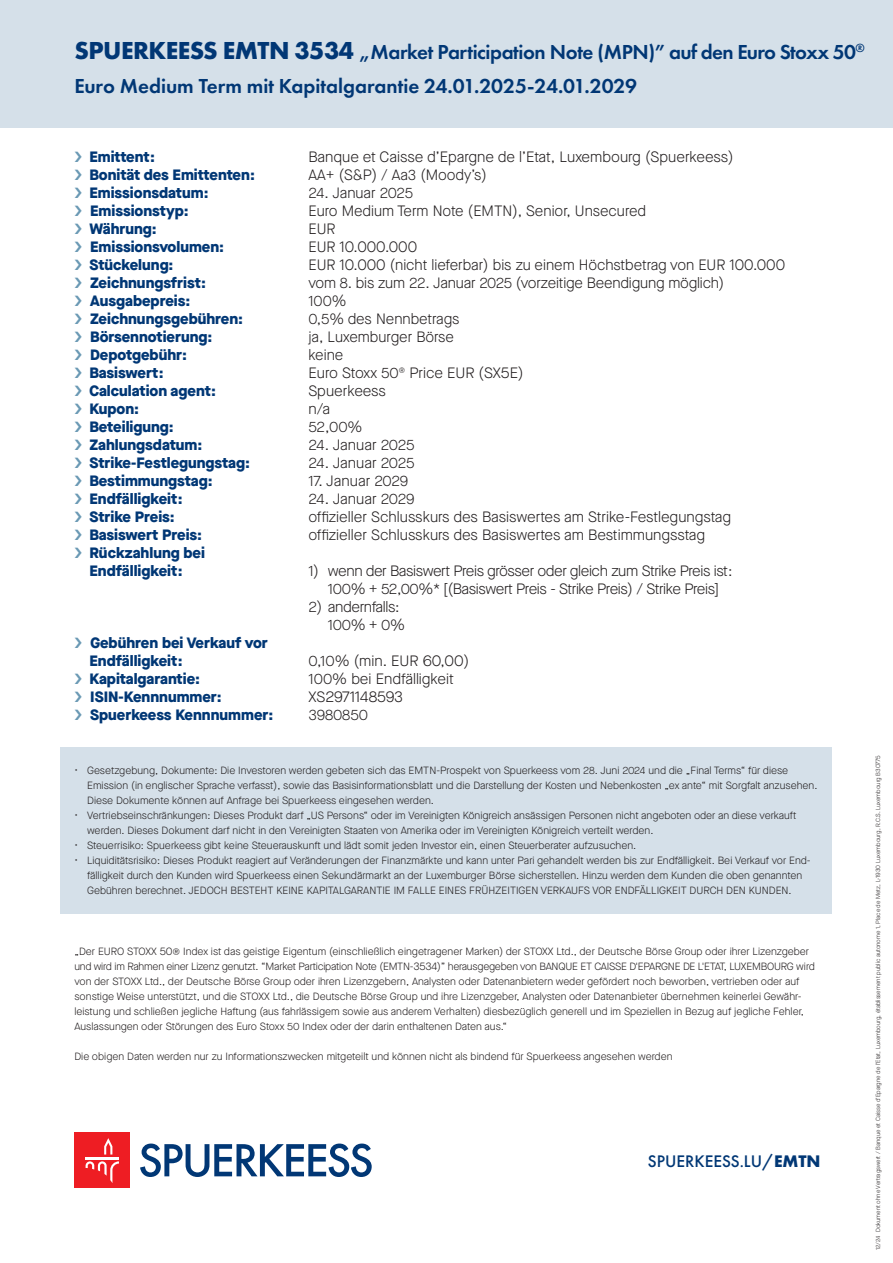
<style>
.page{position:relative;width:893px;height:1263px;background:#fff}
.page>*{position:absolute;margin:0;border:0;box-sizing:border-box;transform-origin:0 0}
.t1{font:600 21px/34.5px "Futura PT";letter-spacing:-.02em;color:#013775}
.t2{font:500 17.4px "Futura PT";color:#013775}
.t3{font:300 15px "Maison Neue";color:#231f20}
.t4{font:800 15px "Maison Neue";color:#013775}
.t5{font:300 15px "Maison Neue";letter-spacing:-.025em;color:#231f20}
.t6{font:300 10.5px/15px "Maison Neue";color:#231f20}
.t7{font:300 6px "Maison Neue";color:#231f20}
.s1{font-weight:700;font-size:25.5px}
.s2{font-weight:700}
</style>
<div class="page">
<div style="left:61px;top:747px;width:771px;height:167px;background:#d5e0e9"></div>
<svg style="left:140px;top:1143px;width:232px;height:34px"></svg>
<div style="left:74px;top:1132px;width:56px;height:56px;background:#ee1d23"></div>
<svg style="left:104px;top:1138px;width:8px;height:16px"></svg>
<hr style="left:86px;top:1157px;width:33px;height:2px;background:#fff">
<svg style="left:86px;top:1161px;width:33px;height:22px"></svg>
<div style="left:0;top:0;width:893px;height:128px;background:#d5e0e9"></div>
<p class="t1" style="left:74px;top:34px;width:792px"><span class="s1">SPUERKEESS EMTN 3534</span> „Market Participation Note (MPN)” auf den Euro Stoxx 50<sup>®<br></sup>Euro Medium Term mit Kapitalgarantie 24.01.2025-24.01.2029</p>
<p class="t4" style="left:89px;top:145px;width:67px">Emittent:</p>
<p class="t3" style="left:308px;top:147px;width:427px">Banque et Caisse d’Epargne de l’Etat, Luxembourg (Spuerkeess)</p>
<p class="t4" style="left:89px;top:163px;width:167px">Bonität des Emittenten:</p>
<p class="t3" style="left:308px;top:165px;width:180px">AA+ (S&amp;P) / Aa3 (Moody’s)</p>
<p class="t4" style="left:89px;top:181px;width:121px">Emissionsdatum:</p>
<p class="t3" style="left:308px;top:183px;width:106px">24. Januar 2025</p>
<p class="t4" style="left:90px;top:199px;width:100px">Emissionstyp:</p>
<p class="t3" style="left:308px;top:201px;width:339px">Euro Medium Term Note (EMTN), Senior, Unsecured</p>
<p class="t4" style="left:89px;top:217px;width:69px">Währung:</p>
<p class="t3" style="left:308px;top:219px;width:28px">EUR</p>
<p class="t4" style="left:90px;top:235px;width:136px">Emissionsvolumen:</p>
<p class="t3" style="left:308px;top:237px;width:110px">EUR 10.000.000</p>
<p class="t4" style="left:89px;top:253px;width:86px">Stückelung:</p>
<p class="t3" style="left:308px;top:255px;width:478px">EUR 10.000 (nicht lieferbar) bis zu einem Höchstbetrag von EUR 100.000</p>
<p class="t4" style="left:90px;top:271px;width:118px">Zeichnungsfrist:</p>
<p class="t3" style="left:308px;top:273px;width:417px">vom 8. bis zum 22. Januar 2025 (vorzeitige Beendigung möglich)</p>
<p class="t4" style="left:90px;top:289px;width:102px">Ausgabepreis:</p>
<p class="t3" style="left:308px;top:291px;width:40px">100%</p>
<p class="t4" style="left:90px;top:307px;width:155px">Zeichnungsgebühren:</p>
<p class="t3" style="left:308px;top:309px;width:153px">0,5% des Nennbetrags</p>
<p class="t4" style="left:90px;top:325px;width:124px">Börsennotierung:</p>
<p class="t3" style="left:308px;top:327px;width:147px">ja, Luxemburger Börse</p>
<p class="t4" style="left:90px;top:343px;width:98px">Depotgebühr:</p>
<p class="t3" style="left:308px;top:345px;width:36px">keine</p>
<p class="t4" style="left:89px;top:361px;width:76px">Basiswert:</p>
<p class="t3" style="left:308px;top:363px;width:217px">Euro Stoxx 50<sup>®</sup> Price EUR (SX5E)</p>
<p class="t4" style="left:89px;top:379px;width:128px">Calculation agent:</p>
<p class="t3" style="left:308px;top:381px;width:79px">Spuerkeess</p>
<p class="t4" style="left:89px;top:397px;width:51px">Kupon:</p>
<p class="t3" style="left:308px;top:399px;width:23px">n/a</p>
<p class="t4" style="left:89px;top:415px;width:86px">Beteiligung:</p>
<p class="t3" style="left:308px;top:417px;width:56px">52,00%</p>
<p class="t4" style="left:89px;top:433px;width:114px">Zahlungsdatum:</p>
<p class="t3" style="left:308px;top:435px;width:108px">24. Januar 2025</p>
<p class="t4" style="left:89px;top:451px;width:162px">Strike-Festlegungstag:</p>
<p class="t3" style="left:308px;top:453px;width:108px">24. Januar 2025</p>
<p class="t4" style="left:89px;top:469px;width:125px">Bestimmungstag:</p>
<p class="t3" style="left:308px;top:471px;width:101px">17. Januar 2029</p>
<p class="t4" style="left:89px;top:487px;width:95px">Endfälligkeit:</p>
<p class="t3" style="left:308px;top:489px;width:108px">24. Januar 2029</p>
<p class="t4" style="left:89px;top:505px;width:87px">Strike Preis:</p>
<p class="t3" style="left:308px;top:507px;width:424px">offizieller Schlusskurs des Basiswertes am Strike-Festlegungstag</p>
<p class="t4" style="left:89px;top:523px;width:114px">Basiswert Preis:</p>
<p class="t3" style="left:308px;top:525px;width:398px">offizieller Schlusskurs des Basiswertes am Bestimmungsstag</p>
<p class="t4" style="left:89px;top:541px;width:117px">Rückzahlung bei</p>
<p class="t4" style="left:89px;top:559px;width:95px">Endfälligkeit:</p>
<p class="t5" style="left:308px;top:561px;width:425px">1) wenn der Basiswert Preis grösser oder gleich zum Strike Preis ist:</p>
<p class="t5" style="left:328px;top:579px;width:392px">100% + 52,00%* [(Basiswert Preis - Strike Preis) / Strike Preis]</p>
<p class="t5" style="left:308px;top:597px;width:93px">2) andernfalls:</p>
<p class="t3" style="left:328px;top:615px;width:79px">100% + 0%</p>
<p class="t4" style="left:90px;top:631px;width:179px">Gebühren bei Verkauf vor</p>
<p class="t4" style="left:89px;top:649px;width:95px">Endfälligkeit:</p>
<p class="t3" style="left:308px;top:651px;width:162px">0,10% (min. EUR 60,00)</p>
<p class="t4" style="left:89px;top:667px;width:112px">Kapitalgarantie:</p>
<p class="t3" style="left:308px;top:669px;width:147px">100% bei Endfälligkeit</p>
<p class="t4" style="left:90px;top:685px;width:133px">ISIN-Kennnummer:</p>
<p class="t3" style="left:308px;top:687px;width:96px">XS2971148593</p>
<p class="t4" style="left:90px;top:703px;width:185px">Spuerkeess Kennnummer:</p>
<p class="t3" style="left:308px;top:705px;width:61px">3980850</p>
<p class="t6" style="left:87px;top:763px;width:732px;text-indent:-13px">• Gesetzgebung, Dokumente: Die Investoren werden gebeten sich das EMTN-Prospekt von Spuerkeess vom 28. Juni 2024 und die „Final Terms“ für diese<br>Emission (in englischer Sprache verfasst), sowie das Basisinformationsblatt und die Darstellung der Kosten und Nebenkosten „ex ante“ mit Sorgfalt anzusehen.<br>Diese Dokumente können auf Anfrage bei Spuerkeess eingesehen werden.</p>
<p class="t6" style="left:87px;top:808px;width:711px;text-indent:-13px">• Vertriebseinschränkungen: Dieses Produkt darf „US Persons“ oder im Vereinigten Königreich ansässigen Personen nicht angeboten oder an diese verkauft werden. Dieses Dokument darf nicht in den Vereinigten Staaten von Amerika oder im Vereinigten Königreich verteilt werden.</p>
<p class="t6" style="left:74px;top:838px;width:563px">• Steuerrisiko: Spuerkeess gibt keine Steuerauskunft und lädt somit jeden Investor ein, einen Steuerberater aufzusuchen.</p>
<p class="t6" style="left:74px;top:853px;width:738px;text-align:center">• Liquiditätsrisiko: Dieses Produkt reagiert auf Veränderungen der Finanzmärkte und kann unter Pari gehandelt werden bis zur Endfälligkeit. Bei Verkauf vor End&shy;fälligkeit durch den Kunden wird Spuerkeess einen Sekundärmarkt an der Luxemburger Börse sicherstellen. Hinzu werden dem Kunden die oben genannten<br>Gebühren berechnet. JEDOCH BESTEHT KEINE KAPITALGARANTIE IM FALLE EINES FRÜHZEITIGEN VERKAUFS VOR ENDFÄLLIGKEIT DURCH DEN KUNDEN.</p>
<p class="t6" style="left:74px;top:943px;width:742px">„Der EURO STOXX 50® Index ist das geistige Eigentum (einschließlich eingetragener Marken) der STOXX Ltd., der Deutsche Börse Group oder ihrer Lizenzgeber und wird im Rahmen einer Lizenz genutzt. “Market Participation Note (EMTN-3534)” herausgegeben von BANQUE ET CAISSE D'EPARGNE DE L'ETAT, LUXEMBOURG wird von der STOXX Ltd., der Deutsche Börse Group oder ihren Lizenzgebern, Analysten oder Datenanbietern weder gefördert noch beworben, vertrieben oder auf sonstige Weise unterstützt, und die STOXX Ltd., die Deutsche Börse Group und ihre Lizenzgeber, Analysten oder Datenanbieter übernehmen keinerlei Gewähr&shy;leistung und schließen jegliche Haftung (aus fahrlässigem sowie aus anderem Verhalten) diesbezüglich generell und im Speziellen in Bezug auf jegliche Fehler, Auslassungen oder Störungen des Euro Stoxx 50 Index oder der darin enthaltenen Daten aus.“</p>
<p class="t6" style="left:74px;top:1048px;width:600px">Die obigen Daten werden nur zu Informationszwecken mitgeteilt und können nicht als bindend für Spuerkeess angesehen werden</p>
<p class="t2" style="left:648px;top:1150px;width:174px">SPUERKEESS.LU/<span class="s2">EMTN</span></p>
<p class="t7" style="left:874px;top:1250px;width:496px;rotate:-90deg">12/24 Dokument ohne Vertragswert / Banque et Caisse d’Epargne de l’Etat, Luxembourg, établissement public autonome 1, Place de Metz, L-1930 Luxembourg, R.C.S. Luxembourg B30775</p>
</div>
